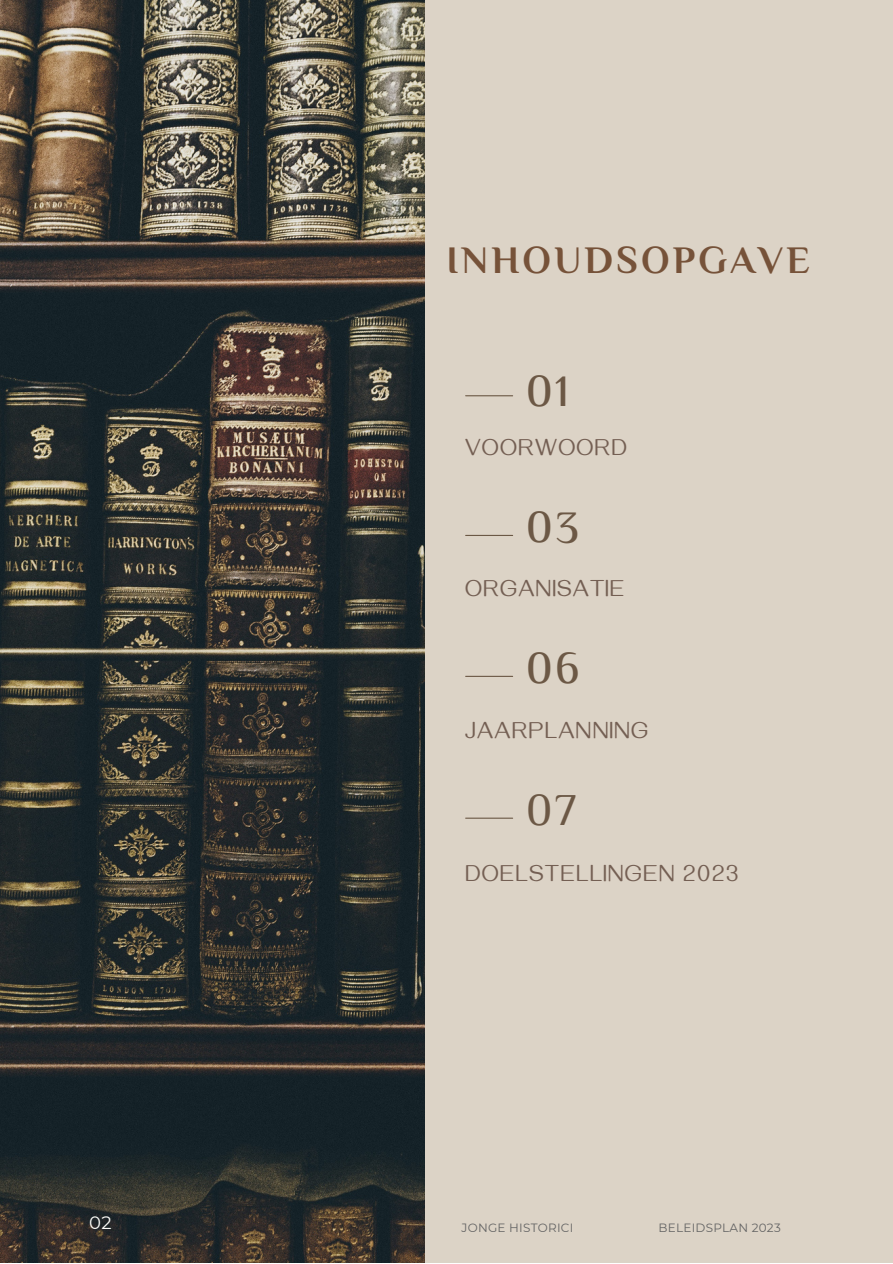
<style>
.page{position:relative;width:893px;height:1264px;background:#fff}
.page>*{position:absolute;margin:0;border:0;box-sizing:border-box;transform-origin:0 0}
.t1{font:500 45px "El Messiri";color:#6c5845}
.t2{font:45px "El Messiri";color:#6c5845}
.t3{font:700 39px "El Messiri";letter-spacing:.08em;color:#765239}
.t4{font:24px "Gayathri";letter-spacing:.05em;color:#745f53}
.t5{font:18px "Montserrat";color:#fdfdf9}
.t6{font:12px "Montserrat";letter-spacing:.02em;color:#646464}
</style>
<div class="page">
<img style="left:0;top:0;width:425px;height:1262px">
<div style="left:425px;top:0;width:467px;height:1262px;background:#dcd3c6"></div>
<hr style="left:465px;top:395px;width:47px;height:1px;background:#6b5845">
<hr style="left:465px;top:535px;width:47px;height:1px;background:#6b5845">
<hr style="left:465px;top:675px;width:47px;height:2px;background:#6b5845">
<hr style="left:465px;top:817px;width:47px;height:1px;background:#6b5845">
<p class="t3" style="left:446px;top:237px;width:365px">INHOUDSOPGAVE</p>
<p class="t1" style="left:526px;top:364px;width:44px">01</p>
<p class="t4" style="left:465px;top:438px;width:163px">VOORWOORD</p>
<p class="t1" style="left:526px;top:500px;width:54px">03</p>
<p class="t4" style="left:465px;top:578px;width:161px">ORGANISATIE</p>
<p class="t1" style="left:526px;top:641px;width:55px">06</p>
<p class="t4" style="left:465px;top:720px;width:184px">JAARPLANNING</p>
<p class="t2" style="left:526px;top:783px;width:51px">07</p>
<p class="t4" style="left:465px;top:863px;width:275px">DOELSTELLINGEN 2023</p>
<p class="t5" style="left:89px;top:1211px;width:24px">02</p>
<p class="t6" style="left:461px;top:1220px;width:113px">JONGE HISTORICI</p>
<p class="t6" style="left:658px;top:1220px;width:124px">BELEIDSPLAN 2023</p>
</div>
